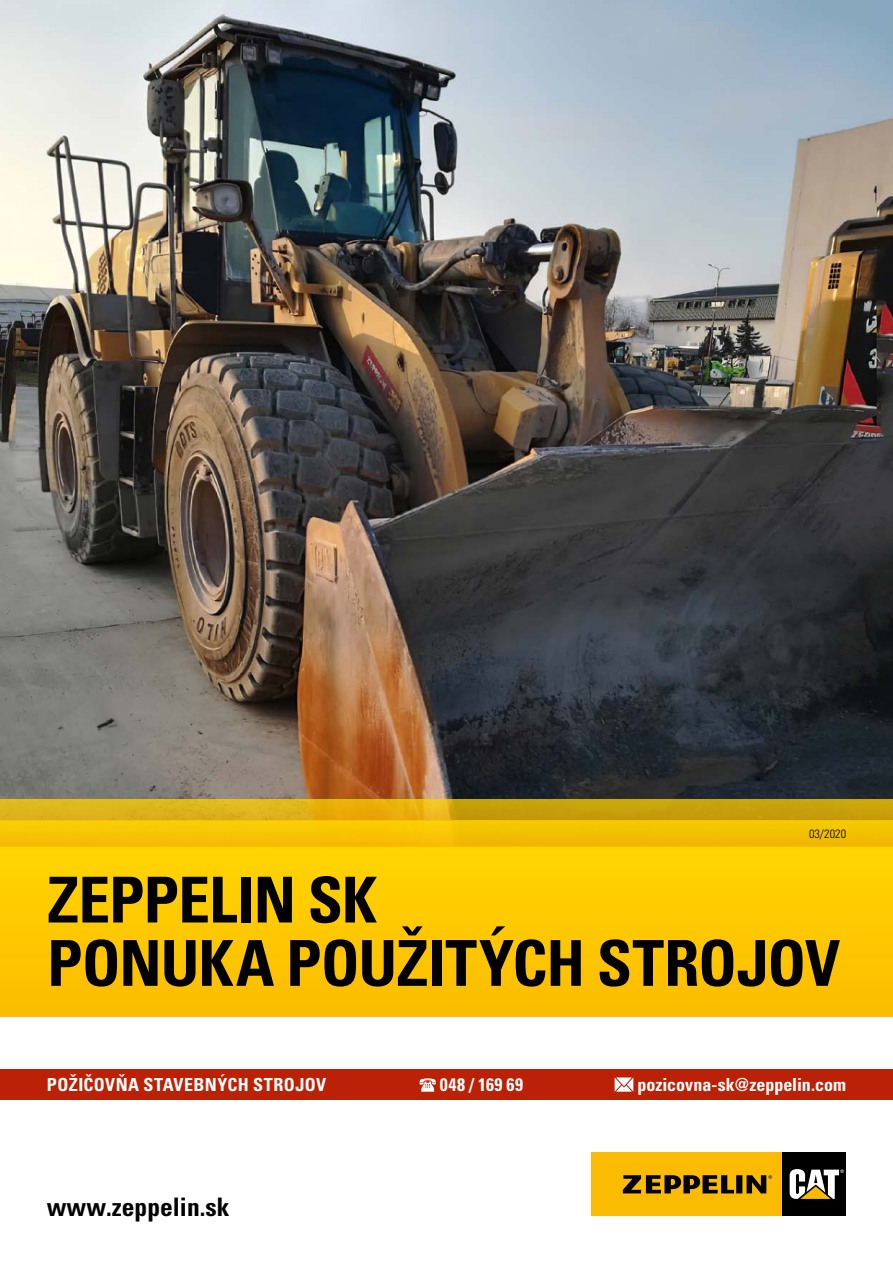
<style>
.page{position:relative;width:893px;height:1263px;background:#fff}
.page>*{position:absolute;margin:0;border:0;box-sizing:border-box;transform-origin:0 0}
.t1{font:700 condensed 63.3px/63.3px "Univers";letter-spacing:-.01em;color:#000}
.t2{font:700 condensed 25.5px "Univers";color:#000}
.t3{font:700 condensed 18px "Univers";letter-spacing:.02em;color:#fff}
.t4{font:700 condensed 18px "Univers";color:#fff}
.t5{font:300 condensed 12px "Univers";letter-spacing:.005em;color:#000}
</style>
<div class="page">
<img style="left:0;top:0;width:893px;height:799px">
<div style="left:0;top:846px;width:893px;height:170px;background:#fec800"></div>
<div style="left:0;top:821px;width:893px;height:25px;background:#f5c202"></div>
<svg style="left:0;top:799px;width:893px;height:22px;background:#d5aa10"></svg>
<div style="left:591px;top:1152px;width:191px;height:64px;background:#fbbb00"></div>
<div style="left:782px;top:1152px;width:64px;height:64px;background:#000"></div>
<svg style="left:790px;top:1169px;width:54px;height:30px"></svg>
<svg style="left:623px;top:1175px;width:149px;height:18px"></svg>
<div style="left:0;top:1069px;width:893px;height:31px;background:#ba2106"></div>
<svg style="left:419px;top:1078px;width:17px;height:14px"></svg>
<svg style="left:615px;top:1077px;width:18px;height:15px"></svg>
<p class="t5" style="left:809px;top:826px;width:39px">03/2020</p>
<h1 class="t1" style="left:47px;top:868px;width:794px">ZEPPELIN SK<br>PONUKA POUŽITÝCH STROJOV</h1>
<p class="t3" style="left:47px;top:1074px;width:281px">POŽIČOVŇA STAVEBNÝCH STROJOV</p>
<p class="t3" style="left:440px;top:1074px;width:85px">048 / 169 69</p>
<p class="t4" style="left:637px;top:1074px;width:210px">POZICOVNA-SK@ZEPPELIN.COM</p>
<h2 class="t2" style="left:47px;top:1191px;width:184px">WWW.ZEPPELIN.SK</h2>
</div>
